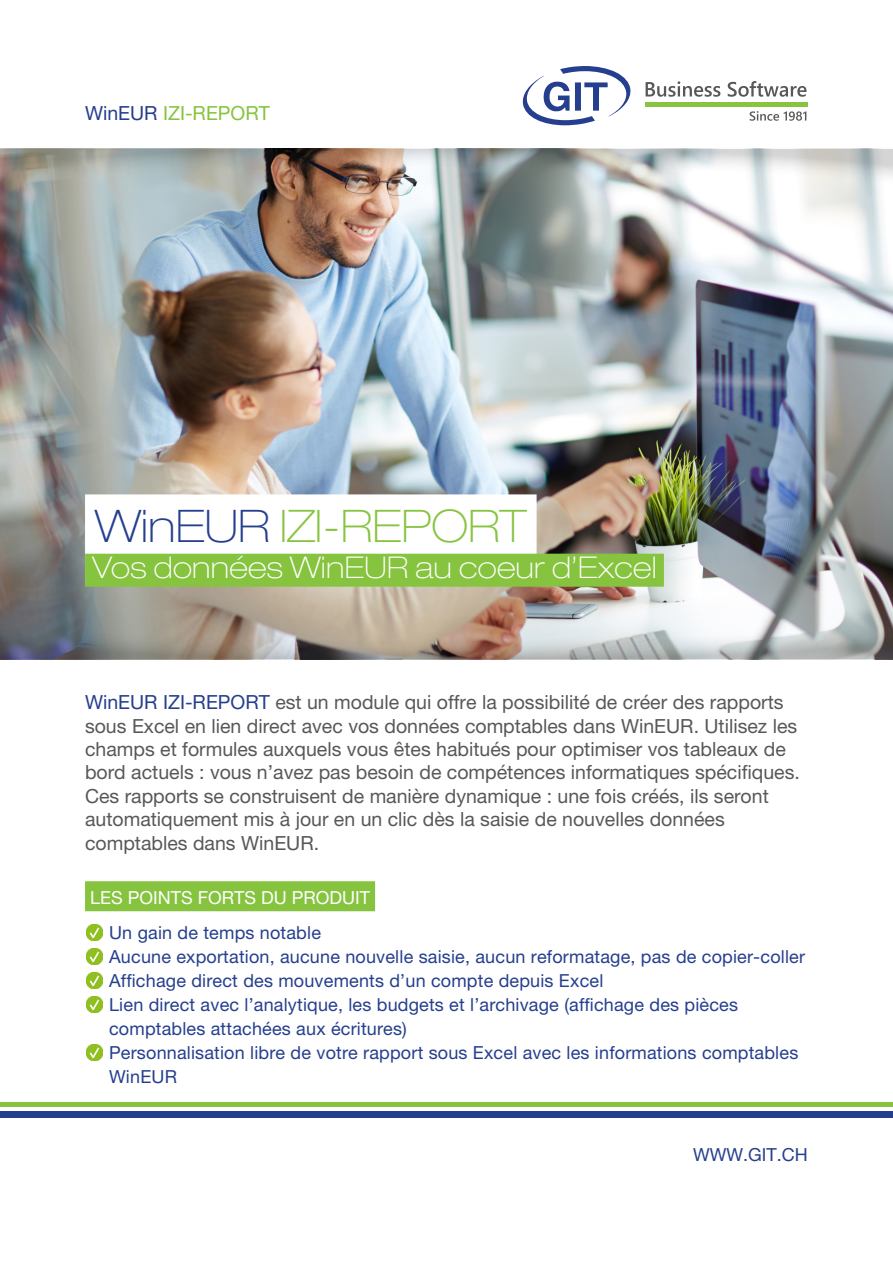
<style>
.page{position:relative;width:893px;height:1263px;background:#fff}
.page>*{position:absolute;margin:0;border:0;box-sizing:border-box;transform-origin:0 0}
.t1{font:100 expanded 45px "Helvetica Neue LT Pro";color:#86c43f}
.t2{font:100 expanded 30px "Helvetica Neue LT Pro";letter-spacing:.01em;color:#fff}
.t3{font:19.5px/23.4px "Helvetica Neue LT Pro";color:#57585a}
.t4{font:19.5px "Helvetica Neue LT Pro";color:#86c43f}
.t5{font:18px/24px "Helvetica Neue LT Pro";letter-spacing:.01em;color:#253f8e}
.t6{font:18px "Helvetica Neue LT Pro";color:#fff}
.s1{color:#253f8e}
</style>
<div class="page">
<img style="left:0;top:191px;width:893px;height:426px">
<img style="left:0;top:617px;width:893px;height:42px">
<div style="left:85px;top:881px;width:290px;height:30px;background:#86c43f"></div>
<img style="left:86px;top:924px;width:17px;height:16px">
<img style="left:86px;top:948px;width:17px;height:16px">
<img style="left:86px;top:972px;width:17px;height:16px">
<img style="left:86px;top:996px;width:17px;height:16px">
<img style="left:86px;top:1044px;width:17px;height:16px">
<div style="left:85px;top:494px;width:452px;height:90px;background:#fff"></div>
<div style="left:85px;top:554px;width:579px;height:33px;background:#86c43f"></div>
<img style="left:0;top:149px;width:893px;height:42px">
<svg style="left:750px;top:111px;width:56px;height:10px"></svg>
<hr style="left:645px;top:103px;width:162px;height:4px;background:#87c43f">
<svg style="left:646px;top:81px;width:74px;height:16px"></svg>
<svg style="left:728px;top:81px;width:78px;height:16px"></svg>
<svg style="left:522px;top:66px;width:109px;height:59px"></svg>
<div style="left:0;top:1102px;width:893px;height:5px;background:#86c43f"></div>
<div style="left:0;top:1111px;width:893px;height:6px;background:#253f8e"></div>
<p class="t4" style="left:85px;top:102px;width:186px"><span class="s1">WinEUR</span> IZI-REPORT</p>
<p class="t1" style="left:95px;top:500px;width:433px"><span class="s1">WinEUR</span> IZI-REPORT</p>
<p class="t2" style="left:92px;top:550px;width:566px">Vos données WinEUR au coeur d’Excel</p>
<p class="t3" style="left:85px;top:690px;width:716px"><span class="s1">WinEUR IZI-REPORT</span> est un module qui offre la possibilité de créer des rapports sous Excel en lien direct avec vos données comptables dans WinEUR. Utilisez les champs et formules auxquels vous êtes habitués pour optimiser vos tableaux de bord actuels : vous n’avez pas besoin de compétences informatiques spécifiques.</p>
<p class="t3" style="left:85px;top:784px;width:685px">Ces rapports se construisent de manière dynamique : une fois créés, ils seront automatiquement mis à jour en un clic dès la saisie de nouvelles données comptables dans WinEUR.</p>
<p class="t6" style="left:90px;top:887px;width:282px">LES POINTS FORTS DU PRODUIT</p>
<p class="t5" style="left:109px;top:920px;width:213px">Un gain de temps notable</p>
<p class="t5" style="left:109px;top:944px;width:697px">Aucune exportation, aucune nouvelle saisie, aucun reformatage, pas de copier-coller</p>
<p class="t5" style="left:109px;top:968px;width:496px">Affichage direct des mouvements d’un compte depuis Excel</p>
<p class="t5" style="left:109px;top:992px;width:630px">Lien direct avec l’analytique, les budgets et l’archivage (affichage des pièces comptables attachées aux écritures)</p>
<p class="t5" style="left:109px;top:1040px;width:691px">Personnalisation libre de votre rapport sous Excel avec les informations comptables<br>WinEUR</p>
<p class="t5" style="left:693px;top:1142px;width:116px">WWW.GIT.CH</p>
</div>
